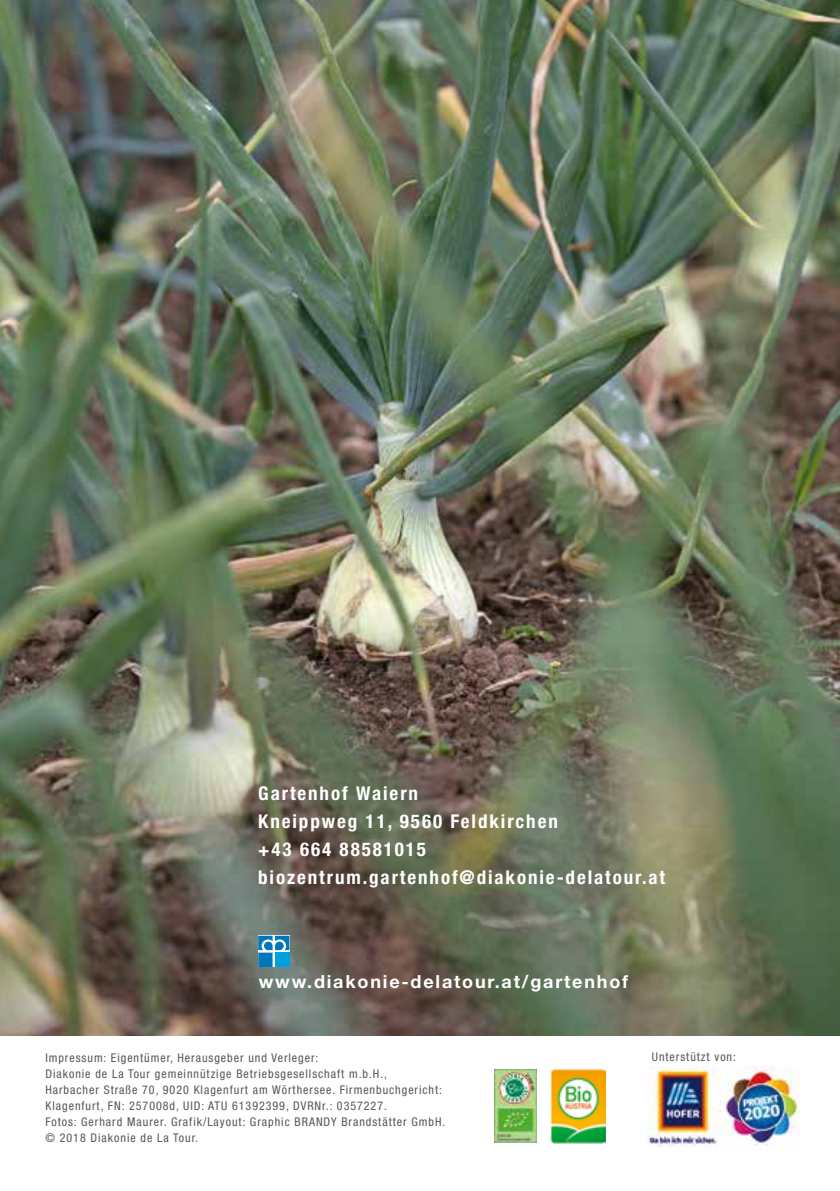
<style>
.page{position:relative;width:840px;height:1191px;background:#fff}
.page>*{position:absolute;margin:0;border:0;box-sizing:border-box;transform-origin:0 0}
.t1{font:700 condensed 19px/28px "Helvetica Neue";letter-spacing:.1em;color:#fff}
.t2{font:700 18px "Helvetica Neue";letter-spacing:.1em;color:#fff}
.t3{font:condensed 12px/16px "Helvetica Neue";letter-spacing:.08em;color:#565656}
</style>
<div class="page">
<img style="left:0;top:0;width:839px;height:1035px">
<img style="left:550px;top:1069px;width:55px;height:74px">
<img style="left:494px;top:1069px;width:42px;height:73px">
<img style="left:647px;top:1066px;width:151px;height:84px">
<svg style="left:258px;top:935px;width:31px;height:32px"></svg>
<div style="left:275px;top:952px;width:14px;height:15px;background:#00a0de"></div>
<h1 class="t1" style="left:258px;top:778px;width:408px">Gartenhof Waiern<br>Kneippweg 11, 9560 Feldkirchen<br>+43 664 88581015 biozentrum.gartenhof@diakonie-delatour.at</h1>
<h2 class="t2" style="left:259px;top:970px;width:371px">www.diakonie-delatour.at/gartenhof</h2>
<p class="t3" style="left:45px;top:1049px;width:401px">Impressum: Eigentümer, Herausgeber und Verleger:<br>Diakonie de La Tour gemeinnützige Betriebsgesellschaft m.b.H.,<br>Harbacher Straße 70, 9020 Klagenfurt am Wörthersee. Firmenbuchgericht:<br>Klagenfurt, FN: 257008d, UID: ATU 61392399, DVRNr.: 0357227.<br>Fotos: Gerhard Maurer. Grafik/Layout: Graphic BRANDY Brandstätter GmbH. © 2018 Diakonie de La Tour.</p>
<p class="t3" style="left:651px;top:1049px;width:86px">Unterstützt von:</p>
</div>
